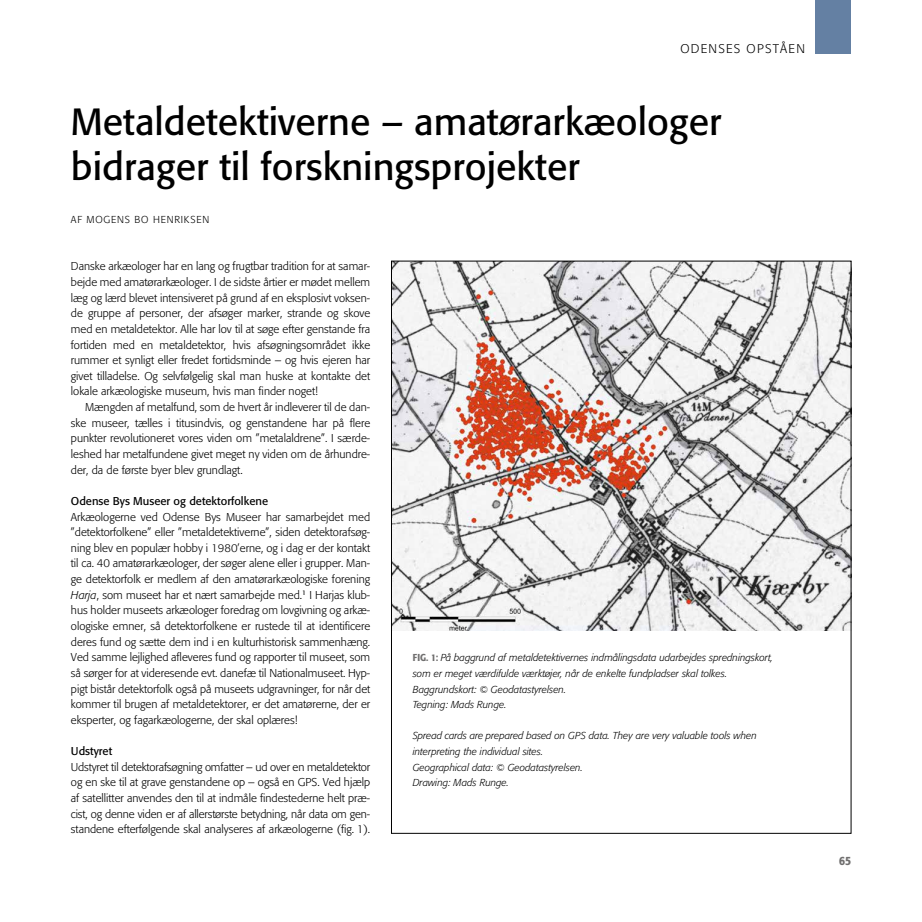
<style>
.page{position:relative;width:922px;height:922px;background:#fff}
.page>*{position:absolute;margin:0;border:0;box-sizing:border-box;transform-origin:0 0}
.t1{font:37.5px/45px "Formata";color:#000}
.t2{font:300 12.5px "Formata";letter-spacing:.1em;color:#000}
.t3{font:500 condensed 12.5px "Formata";color:#706f6f}
.t4{font:300 11.25px/15.6px "Formata";color:#000;text-align:justify}
.t5{font:11.25px "Formata";color:#000}
.t6{font:italic 300 10px/15.6px "Formata";color:#000}
.t7{font:300 10px "Formata";letter-spacing:.08em;color:#000}
.s1{font-style:italic}
.s2{font-weight:500;font-style:normal;font-stretch:condensed;color:#706f6f}
</style>
<div class="page">
<img style="left:393px;top:263px;width:456px;height:367px">
<div style="left:815px;top:0;width:35px;height:53px;background:#6480a3"></div>
<p class="t2" style="left:680px;top:41px;width:126px">ODENSES OPSTÅEN</p>
<h1 class="t1" style="left:71px;top:99px;width:652px">Metaldetektiverne – amatørarkæologer bidrager til forskningsprojekter</h1>
<p class="t7" style="left:71px;top:214px;width:140px">AF MOGENS BO HENRIKSEN</p>
<p class="t4" style="left:71px;top:258px;width:301px">Danske arkæologer har en lang og frugtbar tradition for at samar&shy;bejde med amatørarkæologer. I de sidste årtier er mødet mellem læg og lærd blevet intensiveret på grund af en eksplosivt voksen&shy;de gruppe af personer, der afsøger marker, strande og skove med en metaldetektor. Alle har lov til at søge efter genstande fra fortiden med en metaldetektor, hvis afsøgningsområdet ikke rummer et synligt eller fredet fortidsminde – og hvis ejeren har givet tilladelse. Og selvfølgelig skal man huske at kontakte det lokale arkæologiske museum, hvis man finder noget!</p>
<p class="t4" style="left:71px;top:399px;width:301px;text-indent:14px">Mængden af metalfund, som de hvert år indleverer til de dan&shy;ske museer, tælles i titusindvis, og genstandene har på flere punkter revolutioneret vores viden om ”metalaldrene”. I særde&shy;leshed har metalfundene givet meget ny viden om de århundre&shy;der, da de første byer blev grundlagt.</p>
<p class="t5" style="left:71px;top:494px;width:199px">Odense Bys Museer og detektorfolkene</p>
<p class="t4" style="left:71px;top:508px;width:301px">Arkæologerne ved Odense Bys Museer har samarbejdet med ”detektorfolkene” eller ”metaldetektiverne”, siden detektorafsøg&shy;ning blev en populær hobby i 1980’erne, og i dag er der kontakt til ca. 40 amatørarkæologer, der søger alene eller i grupper. Man&shy;ge detektorfolk er medlem af den amatørarkæologiske forening <span class="s1">Harja</span>, som museet har et nært samarbejde med.<sup>1</sup> I Harjas klub&shy;hus holder museets arkæologer foredrag om lovgivning og arkæ&shy;ologiske emner, så detektorfolkene er rustede til at identificere deres fund og sætte dem ind i en kulturhistorisk sammenhæng.<br>Ved samme lejlighed afleveres fund og rapporter til museet, som så sørger for at videresende evt. danefæ til Nationalmuseet. Hyp&shy;pigt bistår detektorfolk også på museets udgravninger, for når det kommer til brugen af metaldetektorer, er det amatørerne, der er eksperter, og fagarkæologerne, der skal oplæres!</p>
<p class="t5" style="left:71px;top:744px;width:43px">Udstyret</p>
<p class="t4" style="left:71px;top:758px;width:301px">Udstyret til detektorafsøgning omfatter – ud over en metaldetektor og en ske til at grave genstandene op – også en GPS. Ved hjælp af satellitter anvendes den til at indmåle findestederne helt præ&shy;cist, og denne viden er af allerstørste betydning, når data om gen&shy;standene efterfølgende skal analyseres af arkæologerne (fig. 1).</p>
<p class="t6" style="left:412px;top:650px;width:361px"><span class="s2">FIG. 1:</span> På baggrund af metaldetektivernes indmålingsdata udarbejdes spredningskort, som er meget værdifulde værktøjer, når de enkelte fundpladser skal tolkes.<br>Baggrundskort: © Geodatastyrelsen.<br>Tegning: Mads Runge.</p>
<p class="t6" style="left:412px;top:728px;width:345px">Spread cards are prepared based on GPS data. They are very valuable tools when interpreting the individual sites.<br>Geographical data: © Geodatastyrelsen.<br>Drawing: Mads Runge.</p>
<p class="t3" style="left:838px;top:852px;width:13px">65</p>
</div>
